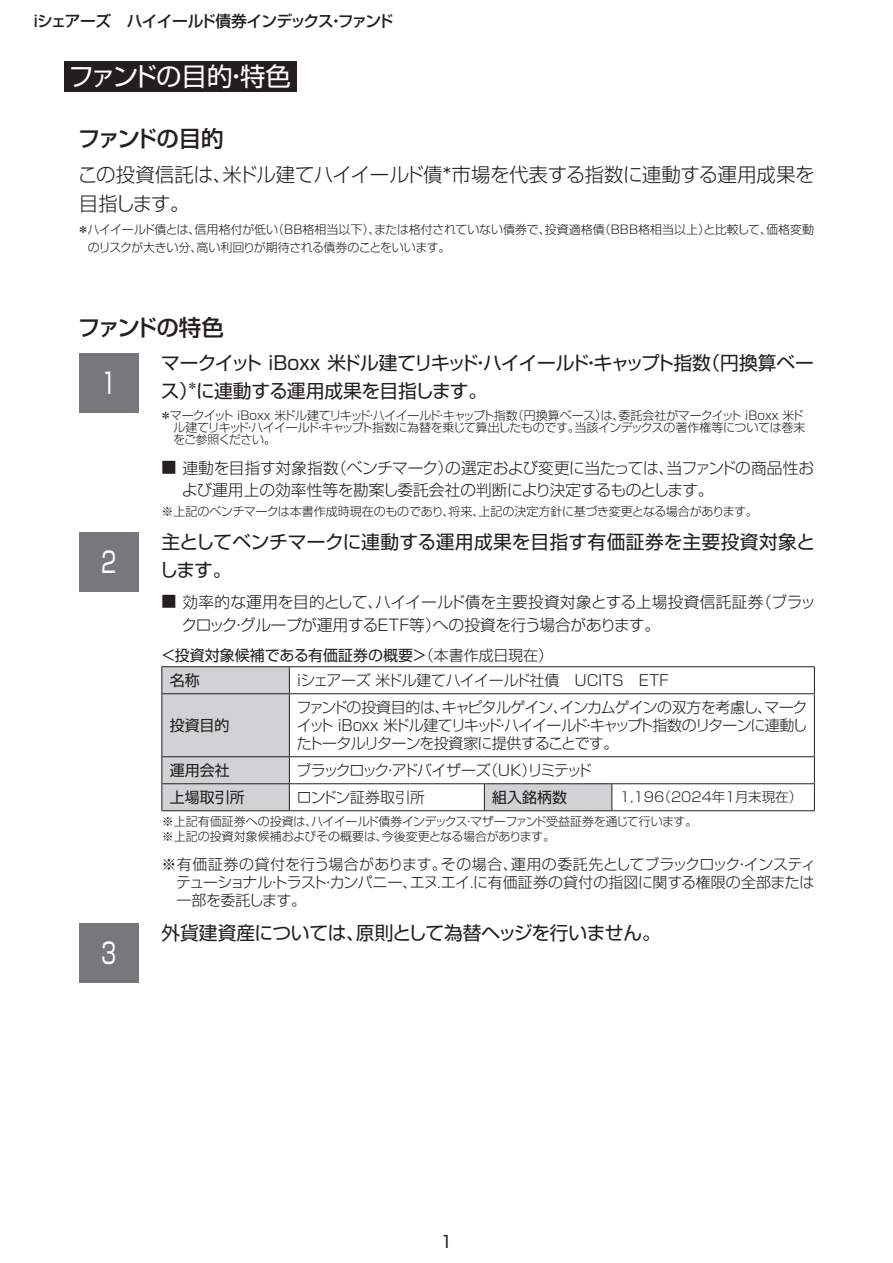
<style>
.page{position:relative;width:893px;height:1263px;background:#fff}
.page>*{position:absolute;margin:0;border:0;box-sizing:border-box;transform-origin:0 0}
.t1{font:28.5px "Shin Go Pr 5";color:#fff;scale:.7 1}
.t2{font:25.5px "Shin Go Pr 5";letter-spacing:-.045em;color:#fff}
.t3{font:500 22.5px "Shin Go Pr 5";letter-spacing:-.075em;color:#231f20}
.t4{font:300 19.5px/29.2px "Shin Go Pr 5";letter-spacing:-.025em;color:#231f20}
.t5{font:18.75px/27.8px "Shin Go Pr 5";letter-spacing:-.01em;color:#231f20}
.t6{font:18.75px/27.8px "Shin Go Pr 5";letter-spacing:-.04em;color:#231f20}
.t7{font:16.5px "Shin Go Pr 5";color:#231f20}
.t8{font:300 15.75px/22.5px "Shin Go Pr 5";letter-spacing:-.02em;color:#231f20}
.t9{font:500 15.75px "Shin Go Pr 5";letter-spacing:-.055em;color:#231f20}
.t10{font:300 15px/18px "Shin Go Pr 5";letter-spacing:-.05em;color:#231f20;text-align:justify}
.t11{font:15px/25.2px "Shin Go Pr 5";color:#231f20}
.t12{font:300 15px "Shin Go Pr 5";letter-spacing:-.14em;color:#231f20}
.t13{font:300 15px "Shin Go Pr 5";letter-spacing:-.02em;color:#231f20}
.t14{font:300 13.5px "Shin Go Pr 5";color:#231f20}
.t15{font:300 12px/12px "Shin Go Pr 5";letter-spacing:-.02em;color:#231f20}
.s1{font-size:15px}
.s2{font-weight:300}
</style>
<div class="page">
<div style="left:64px;top:61px;width:232px;height:30px;background:#231f20"></div>
<div style="left:79px;top:353px;width:59px;height:60px;background:#76787b"></div>
<div style="left:79px;top:533px;width:59px;height:59px;background:#76787b"></div>
<svg style="left:162px;top:667px;width:450px;height:143px"></svg>
<hr style="left:161px;top:666px;width:128px;height:1px;background:#231f20">
<svg style="left:161px;top:667px;width:1px;height:26px"></svg>
<hr style="left:289px;top:666px;width:195px;height:1px;background:#231f20">
<svg style="left:289px;top:667px;width:1px;height:26px"></svg>
<hr style="left:484px;top:666px;width:128px;height:1px;background:#231f20">
<hr style="left:612px;top:666px;width:203px;height:1px;background:#231f20">
<svg style="left:814px;top:667px;width:1px;height:26px"></svg>
<hr style="left:161px;top:693px;width:128px;height:1px;background:#231f20">
<hr style="left:161px;top:694px;width:1px;height:62px;background:#231f20">
<hr style="left:289px;top:693px;width:195px;height:1px;background:#231f20">
<hr style="left:289px;top:694px;width:1px;height:62px;background:#231f20">
<hr style="left:484px;top:693px;width:128px;height:1px;background:#231f20">
<hr style="left:612px;top:693px;width:203px;height:1px;background:#231f20">
<hr style="left:814px;top:694px;width:1px;height:62px;background:#231f20">
<hr style="left:161px;top:756px;width:128px;height:1px;background:#231f20">
<hr style="left:289px;top:756px;width:195px;height:1px;background:#231f20">
<hr style="left:484px;top:756px;width:128px;height:1px;background:#231f20">
<hr style="left:612px;top:756px;width:203px;height:1px;background:#231f20">
<hr style="left:161px;top:783px;width:128px;height:1px;background:#231f20">
<svg style="left:161px;top:757px;width:1px;height:53px"></svg>
<hr style="left:289px;top:783px;width:195px;height:1px;background:#231f20">
<svg style="left:289px;top:757px;width:1px;height:53px"></svg>
<hr style="left:484px;top:783px;width:128px;height:1px;background:#231f20">
<svg style="left:484px;top:784px;width:1px;height:26px"></svg>
<hr style="left:612px;top:783px;width:203px;height:1px;background:#231f20">
<svg style="left:611px;top:784px;width:1px;height:26px"></svg>
<svg style="left:814px;top:757px;width:1px;height:53px"></svg>
<hr style="left:161px;top:810px;width:128px;height:1px;background:#231f20">
<hr style="left:289px;top:810px;width:195px;height:1px;background:#231f20">
<hr style="left:484px;top:810px;width:128px;height:1px;background:#231f20">
<hr style="left:612px;top:810px;width:203px;height:1px;background:#231f20">
<div style="left:79px;top:923px;width:59px;height:59px;background:#76787b"></div>
<h3 class="t9" style="left:34px;top:8px;width:361px">iシェアーズ　ハイイールド債券インデックス・ファンド</h3>
<h2 class="t2" style="left:68px;top:55px;width:224px">ファンドの目的・特色</h2>
<h3 class="t3" style="left:78px;top:120px;width:147px">ファンドの目的</h3>
<h3 class="t4" style="left:78px;top:158px;width:738px">この投資信託は、米ドル建てハイイールド債*市場を代表する指数に連動する運用成果を目指します。</h3>
<p class="t15" style="left:88px;top:219px;width:728px;line-height:18px;text-indent:-11px">＊ハイイールド債とは、信用格付が低い（BB格相当以下）、または格付されていない債券で、投資適格債（BBB格相当以上）と比較して、価格変動のリスクが大きい分、高い利回りが期待される債券のことをいいます。</p>
<h3 class="t3" style="left:78px;top:309px;width:148px">ファンドの特色</h3>
<h1 class="t1" style="left:101px;top:360px;width:23px">1</h1>
<h3 class="t6" style="left:161px;top:347px;width:655px">マークイット iBoxx 米ドル建てリキッド・ハイイールド・キャップト指数（円換算ベース）<sup>＊</sup>に連動する運用成果を目指します。</h3>
<p class="t15" style="left:173px;top:408px;width:634px;text-indent:-13px">＊マークイット iBoxx 米ドル建てリキッド・ハイイールド・キャップト指数（円換算ベース）は、委託会社がマークイット iBoxx 米ドル建てリキッド・ハイイールド・キャップト指数に為替を乗じて算出したものです。当該インデックスの著作権等については巻末をご参照ください。</p>
<h3 class="t8" style="left:182px;top:455px;width:634px;text-indent:-20px"><span class="s1">■</span> 連動を目指す対象指数（ベンチマーク）の選定および変更に当たっては、当ファンドの商品性および運用上の効率性等を勘案し委託会社の判断により決定するものとします。</h3>
<p class="t15" style="left:161px;top:505px;width:598px">※上記のベンチマークは本書作成時現在のものであり、将来、上記の決定方針に基づき変更となる場合があります。</p>
<h1 class="t1" style="left:101px;top:539px;width:23px">2</h1>
<h1 class="t1" style="left:101px;top:929px;width:23px">3</h1>
<h3 class="t5" style="left:160px;top:526px;width:657px">主としてベンチマークに連動する運用成果を目指す有価証券を主要投資対象とします。</h3>
<h3 class="t8" style="left:181px;top:589px;width:636px;text-indent:-20px"><span class="s1">■</span> 効率的な運用を目的として、ハイイールド債を主要投資対象とする上場投資信託証券（ブラックロック・グループが運用するＥＴＦ等）への投資を行う場合があります。</h3>
<p class="t11" style="left:170px;top:641px;width:385px;text-indent:-9px">＜投資対象候補である有価証券の概要＞<span class="s2">（本書作成日現在）</span>名称</p>
<p class="t10" style="left:297px;top:670px;width:376px">iシェアーズ 米ドル建てハイイールド社債　ＵＣＩＴＳ　ＥＴＦ</p>
<p class="t11" style="left:170px;top:711px;width:61px">投資目的</p>
<p class="t10" style="left:296px;top:697px;width:513px">ファンドの投資目的は、キャピタルゲイン、インカムゲインの双方を考慮し、マークイット iBoxx 米ドル建てリキッド・ハイイールド・キャップト指数のリターンに連動したトータルリターンを投資家に提供することです。</p>
<p class="t11" style="left:170px;top:756px;width:62px">運用会社</p>
<p class="t12" style="left:297px;top:758px;width:297px">ブラックロック・アドバイザーズ（ＵＫ）リミテッド</p>
<p class="t11" style="left:170px;top:783px;width:77px">上場取引所</p>
<p class="t13" style="left:297px;top:785px;width:130px">ロンドン証券取引所</p>
<p class="t11" style="left:492px;top:783px;width:76px">組入銘柄数</p>
<p class="t14" style="left:620px;top:786px;width:184px">1,196（2024年１月末現在）</p>
<p class="t15" style="left:162px;top:812px;width:537px;line-height:15px">※上記有価証券への投資は、ハイイールド債券インデックス・マザーファンド受益証券を通じて行います。※上記の投資対象候補およびその概要は、今後変更となる場合があります。</p>
<p class="t10" style="left:176px;top:854px;width:641px;text-indent:-15px">※有価証券の貸付を行う場合があります。その場合、運用の委託先としてブラックロック・インスティテューショナル・トラスト・カンパニー、エヌ．エイ．に有価証券の貸付の指図に関する権限の全部または一部を委託します。</p>
<h3 class="t5" style="left:161px;top:917px;width:501px">外貨建資産については、原則として為替ヘッジを行いません。</h3>
<h3 class="t7" style="left:440px;top:1228px;width:14px">1</h3>
</div>
